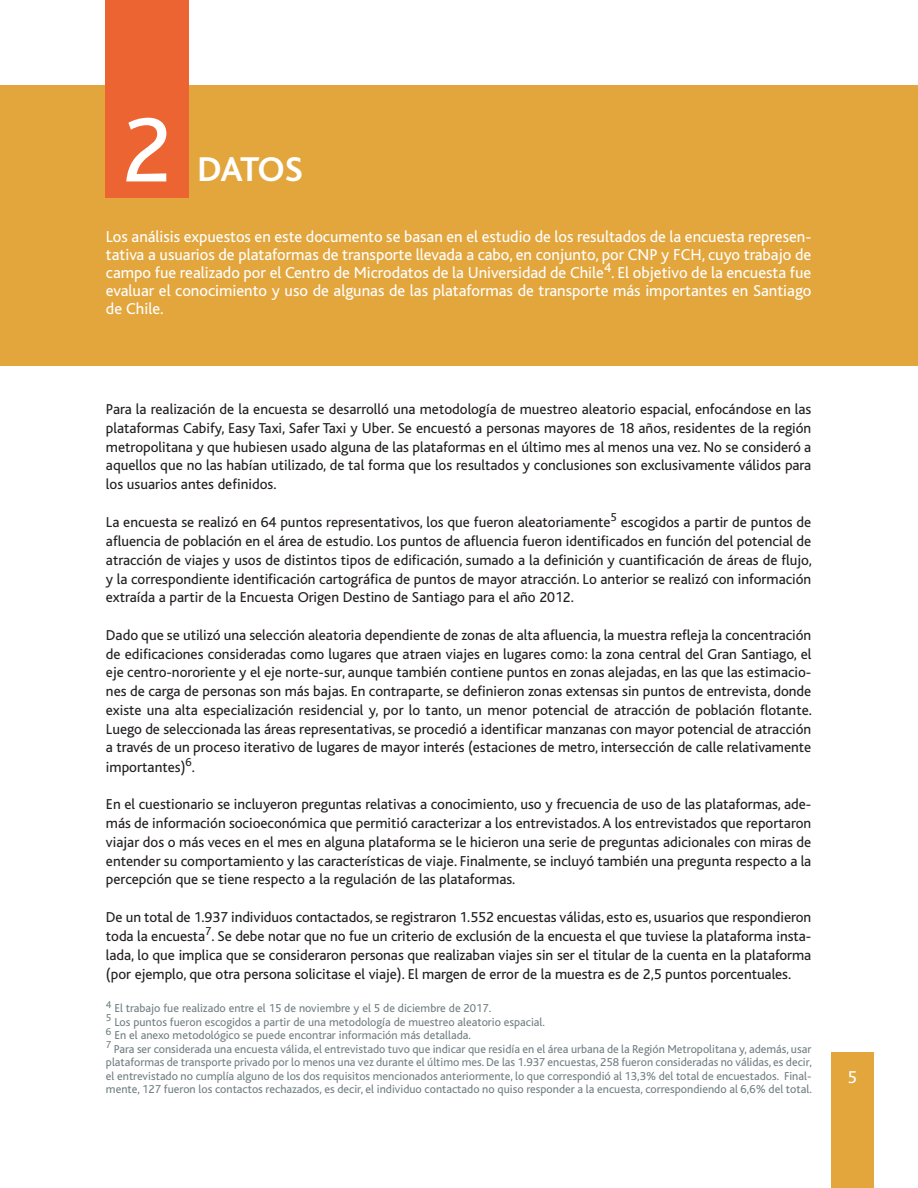
<style>
.page{position:relative;width:918px;height:1188px;background:#fff}
.page>*{position:absolute;margin:0;border:0;box-sizing:border-box;transform-origin:0 0}
.t1{font:96px "Bliss";color:#fff}
.t2{font:700 36px "Bliss";letter-spacing:-.04em;color:#fff}
.t3{font:18px "Bliss";color:#fff}
.t4{font:16.5px/18px "Bliss";color:#fff;text-align:justify}
.t5{font:15px/18.8px "Bliss";color:#231f20;text-align:justify}
.t6{font:12px/13.5px "Bliss";color:#738084}
</style>
<div class="page">
<div style="left:831px;top:1052px;width:42px;height:136px;background:#e2a63d"></div>
<div style="left:0;top:85px;width:918px;height:280px;background:#e2a63d"></div>
<div style="left:106px;top:0;width:83px;height:197px;background:#eb6432"></div>
<h1 class="t1" style="left:122px;top:100px;width:52px">2</h1>
<h2 class="t2" style="left:197px;top:151px;width:107px">DATOS</h2>
<p class="t4" style="left:106px;top:228px;width:707px">Los análisis expuestos en este documento se basan en el estudio de los resultados de la encuesta represen&shy;tativa a usuarios de plataformas de transporte llevada a cabo, en conjunto, por CNP y FCH, cuyo trabajo de campo fue realizado por el Centro de Microdatos de la Universidad de Chile<sup>4</sup>. El objetivo de la encuesta fue evaluar el conocimiento y uso de algunas de las plataformas de transporte más importantes en Santiago de Chile.</p>
<p class="t5" style="left:106px;top:400px;width:707px">Para la realización de la encuesta se desarrolló una metodología de muestreo aleatorio espacial, enfocándose en las plataformas Cabify, Easy Taxi, Safer Taxi y Uber. Se encuestó a personas mayores de 18 años, residentes de la región metropolitana y que hubiesen usado alguna de las plataformas en el último mes al menos una vez. No se consideró a aquellos que no las habían utilizado, de tal forma que los resultados y conclusiones son exclusivamente válidos para los usuarios antes definidos.</p>
<p class="t5" style="left:106px;top:513px;width:707px">La encuesta se realizó en 64 puntos representativos, los que fueron aleatoriamente<sup>5</sup> escogidos a partir de puntos de afluencia de población en el área de estudio. Los puntos de afluencia fueron identificados en función del potencial de atracción de viajes y usos de distintos tipos de edificación, sumado a la definición y cuantificación de áreas de flujo, y la correspondiente identificación cartográfica de puntos de mayor atracción. Lo anterior se realizó con información extraída a partir de la Encuesta Origen Destino de Santiago para el año 2012.</p>
<p class="t5" style="left:106px;top:626px;width:707px">Dado que se utilizó una selección aleatoria dependiente de zonas de alta afluencia, la muestra refleja la concentración de edificaciones consideradas como lugares que atraen viajes en lugares como: la zona central del Gran Santiago, el eje centro-nororiente y el eje norte-sur, aunque también contiene puntos en zonas alejadas, en las que las estimacio&shy;nes de carga de personas son más bajas. En contraparte, se definieron zonas extensas sin puntos de entrevista, donde existe una alta especialización residencial y, por lo tanto, un menor potencial de atracción de población flotante.<br>Luego de seleccionada las áreas representativas, se procedió a identificar manzanas con mayor potencial de atracción a través de un proceso iterativo de lugares de mayor interés (estaciones de metro, intersección de calle relativamente importantes)<sup>6</sup>.</p>
<p class="t5" style="left:106px;top:795px;width:707px">En el cuestionario se incluyeron preguntas relativas a conocimiento, uso y frecuencia de uso de las plataformas, ade&shy;más de información socioeconómica que permitió caracterizar a los entrevistados. A los entrevistados que reportaron viajar dos o más veces en el mes en alguna plataforma se le hicieron una serie de preguntas adicionales con miras de entender su comportamiento y las características de viaje. Finalmente, se incluyó también una pregunta respecto a la percepción que se tiene respecto a la regulación de las plataformas.</p>
<p class="t5" style="left:106px;top:908px;width:707px">De un total de 1.937 individuos contactados, se registraron 1.552 encuestas válidas, esto es, usuarios que respondieron toda la encuesta<sup>7</sup>. Se debe notar que no fue un criterio de exclusión de la encuesta el que tuviese la plataforma insta&shy;lada, lo que implica que se consideraron personas que realizaban viajes sin ser el titular de la cuenta en la plataforma (por ejemplo, que otra persona solicitase el viaje). El margen de error de la muestra es de 2,5 puntos porcentuales.</p>
<p class="t6" style="left:106px;top:1002px;width:707px"><sup>4</sup> El trabajo fue realizado entre el 15 de noviembre y el 5 de diciembre de 2017.<br><sup>5</sup> Los puntos fueron escogidos a partir de una metodología de muestreo aleatorio espacial.<br><sup>6</sup> En el anexo metodológico se puede encontrar información más detallada.<br><sup>7</sup> Para ser considerada una encuesta válida, el entrevistado tuvo que indicar que residía en el área urbana de la Región Metropolitana y, además, usar plataformas de transporte privado por lo menos una vez durante el último mes. De las 1.937 encuestas, 258 fueron consideradas no válidas, es decir, el entrevistado no cumplía alguno de los dos requisitos mencionados anteriormente, lo que correspondió al 13,3% del total de encuestados. Final&shy;mente, 127 fueron los contactos rechazados, es decir, el individuo contactado no quiso responder a la encuesta, correspondiendo al 6,6% del total.</p>
<p class="t3" style="left:847px;top:1068px;width:11px">5</p>
</div>
